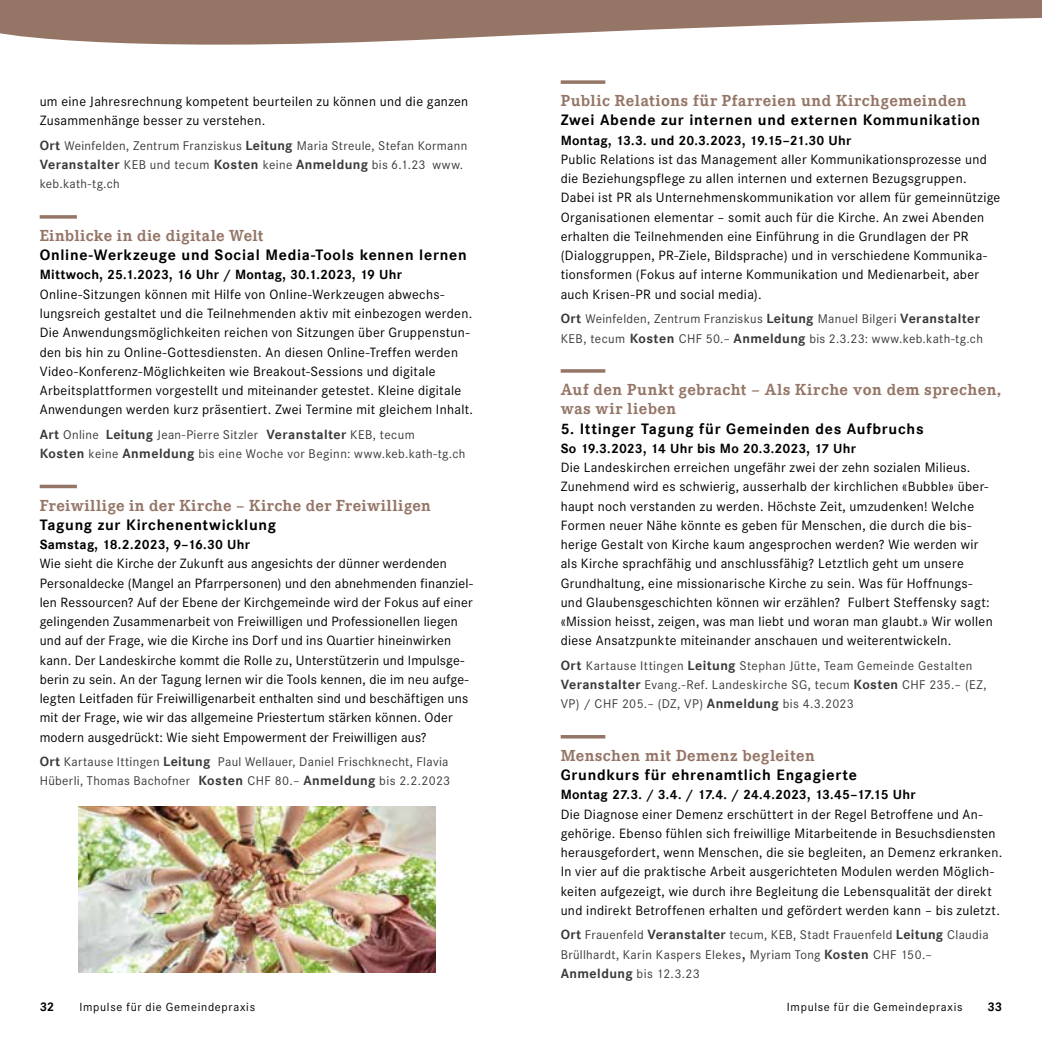
<style>
.page{position:relative;width:1042px;height:1042px;background:#fff}
.page>*{position:absolute;margin:0;border:0;box-sizing:border-box;transform-origin:0 0}
.t1{font:700 15.75px/19.2px "Corporate EBQ";letter-spacing:.03em;color:#947566}
.t2{font:700 14.88px "Corporate SBQ";letter-spacing:.05em;color:#000}
.t3{font:14px/19.2px "Corporate S";letter-spacing:.02em;color:#000}
.t4{font:13.12px/19.2px "Corporate S";letter-spacing:.025em;color:#3a3a39}
.t5{font:700 13.12px "Corporate SBQ";letter-spacing:.015em;color:#000}
.t6{font:12.25px "Corporate S";letter-spacing:.06em;color:#000}
.t7{font:700 12.25px "Corporate SBQ";color:#000}
.s1{font-family:"Corporate SBQ";font-weight:700}
</style>
<div class="page">
<svg style="left:40px;top:215px;width:37px;height:4px"></svg>
<hr style="left:40px;top:485px;width:37px;height:3px;background:#947566">
<svg style="left:0;top:0;width:1042px;height:45px;fill:#947566"></svg>
<svg style="left:561px;top:80px;width:44px;height:4px"></svg>
<svg style="left:561px;top:369px;width:44px;height:4px"></svg>
<hr style="left:561px;top:735px;width:44px;height:3px;background:#947566">
<img style="left:78px;top:806px;width:357px;height:166px">
<p class="t3" style="left:40px;top:92px;width:430px">um eine Jahresrechnung kompetent beurteilen zu können und die ganzen<br>Zusammenhänge besser zu verstehen.</p>
<p class="t4" style="left:40px;top:136px;width:429px"><span class="s1">Ort</span> Weinfelden, Zentrum Franziskus <span class="s1">Leitung</span> Maria Streule, Stefan Kormann<br><span class="s1">Veranstalter</span> KEB und tecum <span class="s1">Kosten</span> keine <span class="s1">Anmeldung</span> bis 6.1.23 www. keb.kath-tg.ch</p>
<p class="t1" style="left:40px;top:226px;width:225px">Einblicke in die digitale Welt</p>
<p class="t2" style="left:40px;top:246px;width:428px">Online-Werkzeuge und Social Media-Tools kennen lernen</p>
<p class="t5" style="left:40px;top:267px;width:364px">Mittwoch, 25.1.2023, 16 Uhr / Montag, 30.1.2023, 19 Uhr</p>
<p class="t3" style="left:40px;top:284px;width:435px">Online-Sitzungen können mit Hilfe von Online-Werkzeugen abwechs&shy;lungsreich gestaltet und die Teilnehmenden aktiv mit einbezogen werden.<br>Die Anwendungsmöglichkeiten reichen von Sitzungen über Gruppenstun&shy;den bis hin zu Online-Gottesdiensten. An diesen Online-Treffen werden Video-Konferenz-Möglichkeiten wie Breakout-Sessions und digitale Arbeitsplattformen vorgestellt und miteinander getestet. Kleine digitale Anwendungen werden kurz präsentiert. Zwei Termine mit gleichem Inhalt.</p>
<p class="t4" style="left:40px;top:425px;width:427px"><span class="s1">Art</span> Online <span class="s1">Leitung</span> Jean-Pierre Sitzler <span class="s1">Veranstalter</span> KEB, tecum<br><span class="s1">Kosten</span> keine <span class="s1">Anmeldung</span> bis eine Woche vor Beginn: www.keb.kath-tg.ch</p>
<p class="t1" style="left:40px;top:495px;width:393px">Freiwillige in der Kirche – Kirche der Freiwilligen</p>
<p class="t2" style="left:40px;top:515px;width:238px">Tagung zur Kirchenentwicklung</p>
<p class="t5" style="left:40px;top:536px;width:212px">Samstag, 18.2.2023, 9–16.30 Uhr</p>
<p class="t3" style="left:40px;top:554px;width:435px">Wie sieht die Kirche der Zukunft aus angesichts der dünner werdenden Personaldecke (Mangel an Pfarrpersonen) und den abnehmenden finanziel&shy;len Ressourcen? Auf der Ebene der Kirchgemeinde wird der Fokus auf einer gelingenden Zusammenarbeit von Freiwilligen und Professionellen liegen und auf der Frage, wie die Kirche ins Dorf und ins Quartier hineinwirken kann. Der Landeskirche kommt die Rolle zu, Unterstützerin und Impulsge&shy;berin zu sein. An der Tagung lernen wir die Tools kennen, die im neu aufge&shy;legten Leitfaden für Freiwilligenarbeit enthalten sind und beschäftigen uns mit der Frage, wie wir das allgemeine Priestertum stärken können. Oder modern ausgedrückt: Wie sieht Empowerment der Freiwilligen aus?</p>
<p class="t4" style="left:40px;top:752px;width:412px"><span class="s1">Ort</span> Kartause Ittingen <span class="s1">Leitung</span> Paul Wellauer, Daniel Frischknecht, Flavia<br>Hüberli, Thomas Bachofner <span class="s1">Kosten</span> CHF 80.– <span class="s1">Anmeldung</span> bis 2.2.2023</p>
<p class="t1" style="left:561px;top:91px;width:407px">Public Relations für Pfarreien und Kirchgemeinden</p>
<p class="t2" style="left:561px;top:111px;width:421px">Zwei Abende zur internen und externen Kommunikation</p>
<p class="t5" style="left:561px;top:132px;width:292px">Montag, 13.3. und 20.3.2023, 19.15–21.30 Uhr</p>
<p class="t3" style="left:561px;top:150px;width:441px">Public Relations ist das Management aller Kommunikationsprozesse und die Beziehungspflege zu allen internen und externen Bezugsgruppen.<br>Dabei ist PR als Unternehmenskommunikation vor allem für gemeinnützige Organisationen elementar – somit auch für die Kirche. An zwei Abenden erhalten die Teilnehmenden eine Einführung in die Grundlagen der PR (Dialoggruppen, PR-Ziele, Bildsprache) und in verschiedene Kommunika&shy;tionsformen (Fokus auf interne Kommunikation und Medienarbeit, aber auch Krisen-PR und social media).</p>
<p class="t4" style="left:561px;top:309px;width:424px"><span class="s1">Ort</span> Weinfelden, Zentrum Franziskus <span class="s1">Leitung</span> Manuel Bilgeri <span class="s1">Veranstalter<br></span>KEB, tecum <span class="s1">Kosten</span> CHF 50.– <span class="s1">Anmeldung</span> bis 2.3.23: www.keb.kath-tg.ch</p>
<p class="t1" style="left:561px;top:380px;width:442px">Auf den Punkt gebracht – Als Kirche von dem sprechen, was wir lieben</p>
<p class="t2" style="left:561px;top:419px;width:364px">5. Ittinger Tagung für Gemeinden des Aufbruchs</p>
<p class="t5" style="left:561px;top:440px;width:297px">So 19.3.2023, 14 Uhr bis Mo 20.3.2023, 17 Uhr</p>
<p class="t3" style="left:561px;top:458px;width:433px">Die Landeskirchen erreichen ungefähr zwei der zehn sozialen Milieus.<br>Zunehmend wird es schwierig, ausserhalb der kirchlichen «Bubble» über&shy;haupt noch verstanden zu werden. Höchste Zeit, umzudenken! Welche Formen neuer Nähe könnte es geben für Menschen, die durch die bis&shy;herige Gestalt von Kirche kaum angesprochen werden? Wie werden wir als Kirche sprachfähig und anschlussfähig? Letztlich geht um unsere Grundhaltung, eine missionarische Kirche zu sein. Was für Hoffnungs&shy;und Glaubensgeschichten können wir erzählen? Fulbert Steffensky sagt: «Mission heisst, zeigen, was man liebt und woran man glaubt.» Wir wollen diese Ansatzpunkte miteinander anschauen und weiterentwickeln.</p>
<p class="t4" style="left:561px;top:656px;width:427px"><span class="s1">Ort</span> Kartause Ittingen <span class="s1">Leitung</span> Stephan Jütte, Team Gemeinde Gestalten<br><span class="s1">Veranstalter</span> Evang.-Ref. Landeskirche SG, tecum <span class="s1">Kosten</span> CHF 235.– (EZ,<br>VP) / CHF 205.– (DZ, VP) <span class="s1">Anmeldung</span> bis 4.3.2023</p>
<p class="t1" style="left:561px;top:746px;width:256px">Menschen mit Demenz begleiten</p>
<p class="t2" style="left:561px;top:766px;width:298px">Grundkurs für ehrenamtlich Engagierte</p>
<p class="t5" style="left:561px;top:787px;width:356px">Montag 27.3. / 3.4. / 17.4. / 24.4.2023, 13.45–17.15 Uhr</p>
<p class="t3" style="left:561px;top:804px;width:443px">Die Diagnose einer Demenz erschüttert in der Regel Betroffene und An&shy;gehörige. Ebenso fühlen sich freiwillige Mitarbeitende in Besuchsdiensten herausgefordert, wenn Menschen, die sie begleiten, an Demenz erkranken.<br>In vier auf die praktische Arbeit ausgerichteten Modulen werden Möglich&shy;keiten aufgezeigt, wie durch ihre Begleitung die Lebensqualität der direkt und indirekt Betroffenen erhalten und gefördert werden kann – bis zuletzt.</p>
<p class="t4" style="left:561px;top:925px;width:429px"><span class="s1">Ort</span> Frauenfeld <span class="s1">Veranstalter</span> tecum, KEB, Stadt Frauenfeld <span class="s1">Leitung</span> Claudia<br>Brüllhardt, Karin Kaspers Elekes<span class="s1">,</span> Myriam Tong <span class="s1">Kosten</span> CHF 150.–<br><span class="s1">Anmeldung</span> bis 12.3.23</p>
<p class="t7" style="left:40px;top:999px;width:16px">32</p>
<p class="t6" style="left:79px;top:1000px;width:177px">Impulse für die Gemeindepraxis</p>
<p class="t7" style="left:987px;top:999px;width:16px">33</p>
<p class="t6" style="left:787px;top:1000px;width:177px">Impulse für die Gemeindepraxis</p>
</div>
